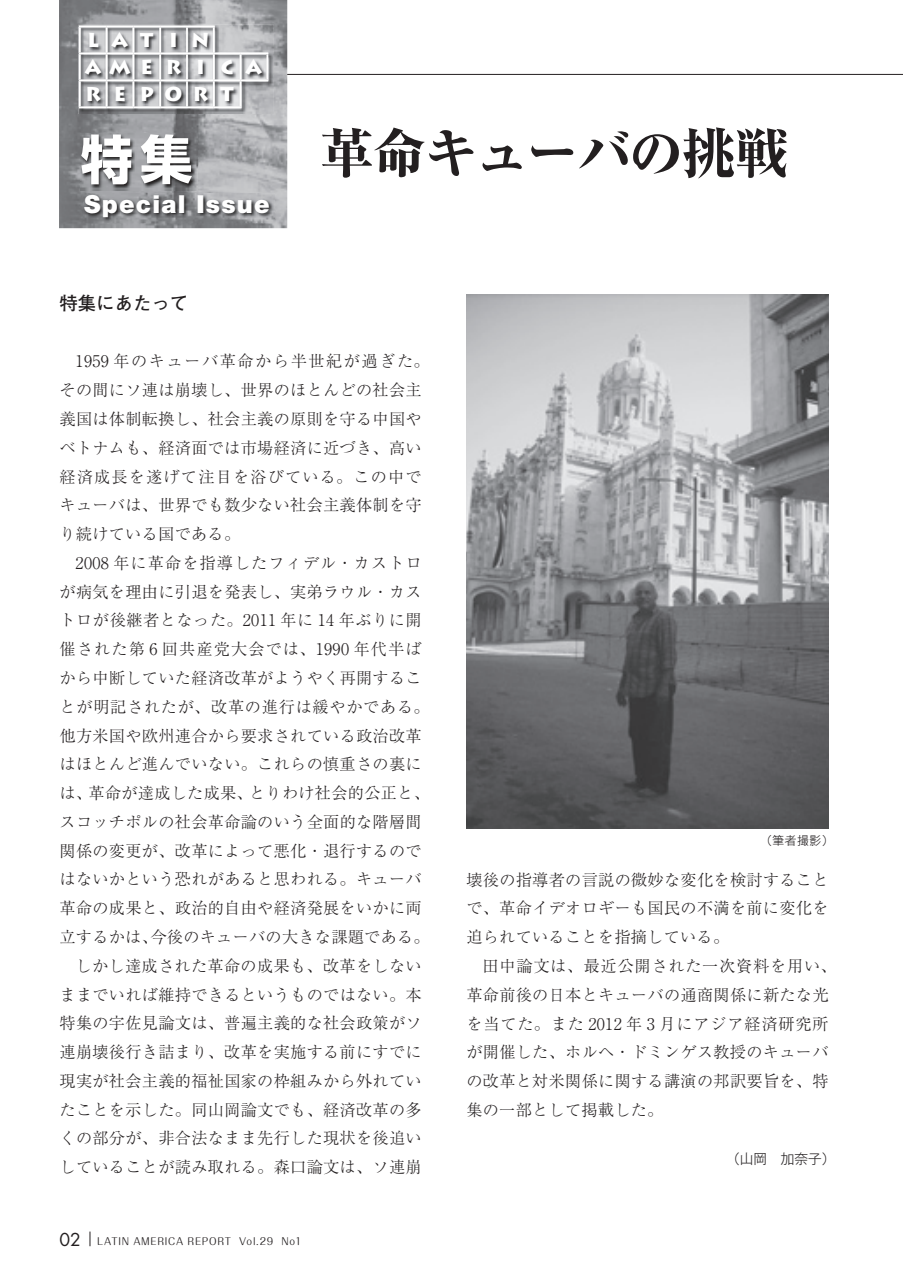
<style>
.page{position:relative;width:903px;height:1275px;background:#fff}
.page>*{position:absolute;margin:0;border:0;box-sizing:border-box;transform-origin:0 0}
.t1{font:800 54.25px "Ryumin Pro";letter-spacing:-.035em;color:#231f20}
.t2{font:700 52.5px "UD Shin Go Pro";color:#fff}
.t3{font:900 24.85px "Helvetica Neue LT Std";letter-spacing:.05em;color:#fff}
.t4{font:900 19.78px/26.9px "Lithos Pro";letter-spacing:.62em;color:#fff}
.t5{font:700 18.38px "Futo Go B101 Pro";color:#231f20}
.t6{font:300 16.1px/28.7px "Ryumin Pro";letter-spacing:.02em;color:#231f20}
.t7{font:300 13.65px "Gothic MB101 Pro";color:#231f20}
.t8{font:300 11.72px "Gothic MB101 Pro";color:#231f20}
.t9{font:9.97px "Maru Fo Pro";letter-spacing:.075em;color:#231f20}
.s1{font-family:"Futura Std";font-size:17.32px}
</style>
<div class="page">
<svg style="left:90px;top:1231px;width:1px;height:15px"></svg>
<hr style="left:277px;top:74px;width:626px;height:1px;background:#231f20">
<img style="left:466px;top:295px;width:362px;height:533px">
<img style="left:59px;top:0;width:228px;height:228px">
<img style="left:81px;top:134px;width:116px;height:56px">
<img style="left:84px;top:194px;width:191px;height:28px">
<img style="left:78px;top:25px;width:196px;height:89px">
<svg style="left:79px;top:26px;width:189px;height:82px;background:#b3b3b6"></svg>
<p class="t4" style="left:85px;top:27px;width:179px">LAT IN<br>AMER I CA<br>REPORT</p>
<h2 class="t2" style="left:81px;top:117px;width:113px">特 集</h2>
<h1 class="t1" style="left:319px;top:111px;width:471px">革命キューバの挑戦</h1>
<h3 class="t3" style="left:84px;top:189px;width:187px">Special Issue</h3>
<p class="t5" style="left:60px;top:288px;width:130px">特集にあたって</p>
<p class="t6" style="left:60px;top:346px;width:372px;text-indent:16px">1959 年のキューバ革命から半世紀が過ぎた。その間にソ連は崩壊し、世界のほとんどの社会主義国は体制転換し、社会主義の原則を守る中国やベトナムも、経済面では市場経済に近づき、高い経済成長を遂げて注目を浴びている。この中でキューバは、世界でも数少ない社会主義体制を守り続けている国である。</p>
<p class="t6" style="left:60px;top:547px;width:372px;text-align:center">2008 年に革命を指導したフィデル・カストロ<br>が病気を理由に引退を発表し、実弟ラウル・カストロが後継者となった。2011 年に 14 年ぶりに開催された第 6 回共産党大会では、1990 年代半ばから中断していた経済改革がようやく再開することが明記されたが、改革の進行は緩やかである。他方米国や欧州連合から要求されている政治改革はほとんど進んでいない。これらの慎重さの裏には、革命が達成した成果、とりわけ社会的公正と、スコッチポルの社会革命論のいう全面的な階層間関係の変更が、改革によって悪化・退行するのではないかという恐れがあると思われる。キューバ革命の成果と、政治的自由や経済発展をいかに両立するかは、今後のキューバの大きな課題である。しかし達成された革命の成果も、改革をしない<br>ままでいれば維持できるというものではない。本特集の宇佐見論文は、普遍主義的な社会政策がソ連崩壊後行き詰まり、改革を実施する前にすでに現実が社会主義的福祉国家の枠組みから外れていたことを示した。同山岡論文でも、経済改革の多くの部分が、非合法なまま先行した現状を後追いしていることが読み取れる。森口論文は、ソ連崩</p>
<p class="t9" style="left:60px;top:1233px;width:243px"><span class="s1">02</span> LATIN AMERICA REPORT Vol.29 No1</p>
<p class="t8" style="left:760px;top:831px;width:75px">（筆者撮影）</p>
<p class="t6" style="left:466px;top:864px;width:364px;text-align:justify">壊後の指導者の言説の微妙な変化を検討することで、革命イデオロギーも国民の不満を前に変化を迫られていることを指摘している。</p>
<p class="t6" style="left:466px;top:950px;width:372px;text-indent:16px">田中論文は、最近公開された一次資料を用い、革命前後の日本とキューバの通商関係に新たな光を当てた。また 2012 年 3 月にアジア経済研究所が開催した、ホルヘ・ドミンゲス教授のキューバの改革と対米関係に関する講演の邦訳要旨を、特集の一部として掲載した。</p>
<p class="t7" style="left:726px;top:1148px;width:111px">（山岡　加奈子）</p>
</div>
